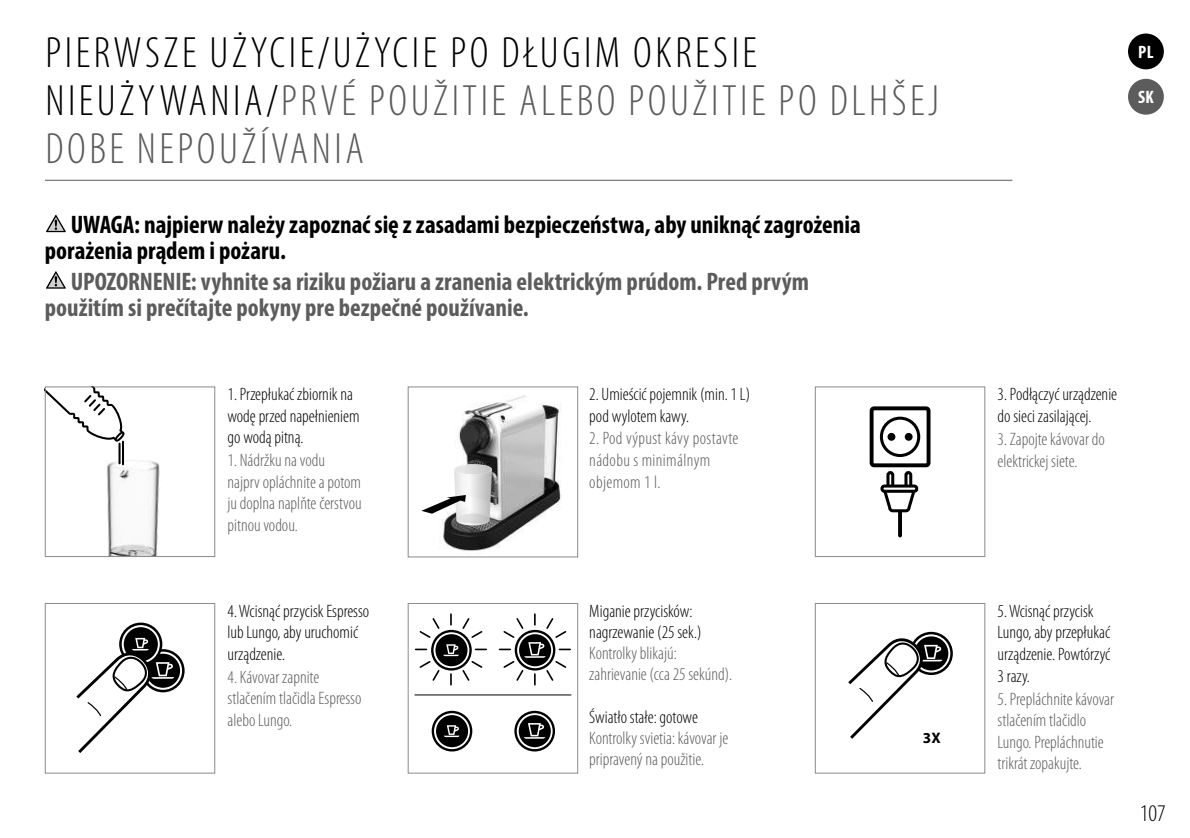
<style>
.page{position:relative;width:1190px;height:838px;background:#fff}
.page>*{position:absolute;margin:0;border:0;box-sizing:border-box;transform-origin:0 0}
.t1{font:300 condensed 44px/48px "Myriad Pro";letter-spacing:.08em;color:#5c5c5c}
.t2{font:700 condensed 25.4px/26px "Myriad Pro";color:#5c5c5c}
.t3{font:700 condensed 25.4px/26px "Myriad Pro";color:#000}
.t4{font:300 condensed 24px "Myriad Pro";color:#000}
.t5{font:300 condensed 18px/21.6px "Myriad Pro";color:#5c5c5c}
.t6{font:300 condensed 18px/21.6px "Myriad Pro";color:#000}
.t7{font:300 condensed 18px/21.6px "Myriad Pro";letter-spacing:.02em;color:#5c5c5c}
.t8{font:700 condensed 18px "Myriad Pro";color:#fff}
.t9{font:700 15.2px "Myriad Pro";color:#000}
.s1{color:#000}
</style>
<div class="page">
<img style="left:106px;top:460px;width:54px;height:94px">
<hr style="left:118px;top:443px;width:3px;height:20px;background:#000">
<hr style="left:122px;top:441px;width:2px;height:23px;background:#000">
<svg style="left:47px;top:388px;width:78px;height:54px"></svg>
<div style="left:45px;top:386px;width:170px;height:170px;border:1px solid #8b8b8b"></div>
<div style="left:45px;top:603px;width:170px;height:170px;background:#fff;border:1px solid #8b8b8b"></div>
<svg style="left:143px;top:650px;width:40px;height:40px"></svg>
<div style="left:141px;top:649px;width:44px;height:43px;border:3px solid #000;border-radius:50%"></div>
<div style="left:146px;top:653px;width:34px;height:34px;background:#000;border-radius:50%"></div>
<svg style="left:120px;top:623px;width:41px;height:41px"></svg>
<div style="left:119px;top:622px;width:43px;height:43px;border:3px solid #000;border-radius:50%"></div>
<div style="left:124px;top:627px;width:34px;height:34px;background:#000;border-radius:50%"></div>
<svg style="left:76px;top:637px;width:98px;height:116px"></svg>
<div style="left:815px;top:386px;width:170px;height:170px;background:#fff;border:1px solid #8b8b8b"></div>
<svg style="left:882px;top:492px;width:35px;height:21px"></svg>
<div style="left:869px;top:406px;width:61px;height:61px;border:4px solid #000;border-radius:2px"></div>
<svg style="left:881px;top:418px;width:38px;height:37px"></svg>
<div style="left:880px;top:416px;width:40px;height:41px;border:3px solid #000;border-radius:50%"></div>
<div style="left:905px;top:433px;width:7px;height:7px;background:#000;border-radius:50%"></div>
<div style="left:887px;top:433px;width:8px;height:7px;background:#000;border-radius:50%"></div>
<div style="left:886px;top:471px;width:8px;height:19px;border:3px solid #000;border-radius:2px"></div>
<div style="left:904px;top:471px;width:8px;height:19px;border:3px solid #000;border-radius:2px"></div>
<div style="left:880px;top:484px;width:38px;height:8px;border:3px solid #000;border-radius:2px"></div>
<svg style="left:898px;top:511px;width:4px;height:24px"></svg>
<div style="left:815px;top:603px;width:170px;height:170px;background:#fff;border:1px solid #8b8b8b"></div>
<svg style="left:911px;top:633px;width:40px;height:40px"></svg>
<div style="left:909px;top:631px;width:44px;height:43px;border:3px solid #000;border-radius:50%"></div>
<div style="left:914px;top:636px;width:34px;height:34px;background:#000;border-radius:50%"></div>
<svg style="left:848px;top:632px;width:94px;height:107px"></svg>
<div style="left:408px;top:603px;width:170px;height:170px;background:#fff;border:1px solid #8b8b8b"></div>
<svg style="left:416px;top:614px;width:70px;height:70px"></svg>
<svg style="left:499px;top:614px;width:71px;height:70px"></svg>
<svg style="left:433px;top:711px;width:38px;height:39px"></svg>
<div style="left:432px;top:710px;width:40px;height:41px;border:2px solid #000;border-radius:50%"></div>
<div style="left:436px;top:714px;width:32px;height:33px;background:#000;border-radius:50%"></div>
<svg style="left:444px;top:725px;width:15px;height:11px"></svg>
<svg style="left:515px;top:711px;width:39px;height:39px"></svg>
<div style="left:514px;top:710px;width:41px;height:41px;border:2px solid #000;border-radius:50%"></div>
<svg style="left:519px;top:714px;width:32px;height:33px"></svg>
<svg style="left:524px;top:722px;width:21px;height:16px"></svg>
<hr style="left:414px;top:694px;width:157px;height:1px;background:#000">
<img style="left:443px;top:395px;width:119px;height:160px">
<svg style="left:421px;top:464px;width:71px;height:61px"></svg>
<div style="left:408px;top:386px;width:170px;height:171px;border:1px solid #8b8b8b"></div>
<div style="left:1128px;top:34px;width:36px;height:35px;background:#000;border-radius:50%"></div>
<div style="left:1128px;top:79px;width:36px;height:36px;background:#5c5c5c;border-radius:50%"></div>
<hr style="left:45px;top:180px;width:967px;height:1px;background:#5c5c5c">
<svg style="left:46px;top:214px;width:20px;height:19px"></svg>
<svg style="left:46px;top:271px;width:20px;height:18px"></svg>
<h1 class="t1" style="left:45px;top:28px;width:895px"><span class="s1">PIERWSZE UŻYCIE/UŻYCIE PO DŁUGIM OKRESIE<br>NIEUŻYWANIA/</span>PRVÉ POUŽITIE ALEBO POUŽITIE PO DLHŠEJ<br>DOBE NEPOUŽÍVANIA</h1>
<h2 class="t3" style="left:45px;top:211px;width:817px;text-indent:26px">UWAGA: najpierw należy zapoznać się z zasadami bezpieczeństwa, aby uniknąć zagrożenia porażenia prądem i pożaru.</h2>
<h2 class="t2" style="left:45px;top:267px;width:765px;text-indent:26px">UPOZORNENIE: vyhnite sa riziku požiaru a zranenia elektrickým prúdom. Pred prvým použitím si prečítajte pokyny pre bezpečné používanie.</h2>
<p class="t8" style="left:1138px;top:41px;width:17px">PL</p>
<p class="t8" style="left:1138px;top:86px;width:17px">SK</p>
<p class="t6" style="left:589px;top:383px;width:162px">2. Umieścić pojemnik (min. 1 L) pod wylotem kawy.</p>
<p class="t6" style="left:227px;top:383px;width:134px">1. Przepłukać zbiornik na wodę przed napełnieniem go wodą pitną.</p>
<p class="t6" style="left:997px;top:383px;width:121px">3. Podłączyć urządzenie do sieci zasilającej.</p>
<p class="t7" style="left:589px;top:427px;width:151px">2. Pod výpust kávy postavte nádobu s minimálnym objemom 1 l.</p>
<p class="t5" style="left:997px;top:428px;width:109px">3. Zapojte kávovar do elektrickej siete.</p>
<p class="t5" style="left:228px;top:449px;width:136px">1. Nádržku na vodu najprv opláchnite a potom ju doplna naplňte čerstvou pitnou vodou.</p>
<p class="t6" style="left:227px;top:599px;width:143px">4. Wcisnąć przycisk Espresso lub Lungo, aby uruchomić urządzenie.</p>
<p class="t5" style="left:228px;top:665px;width:135px">4. Kávovar zapnite stlačením tlačidla Espresso alebo Lungo.</p>
<p class="t6" style="left:589px;top:599px;width:114px">Miganie przycisków: nagrzewanie (25 sek.)</p>
<p class="t5" style="left:589px;top:641px;width:144px">Kontrolky blikajú: zahrievanie (cca 25 sekúnd).</p>
<p class="t6" style="left:589px;top:705px;width:110px">Światło stałe: gotowe</p>
<p class="t5" style="left:589px;top:726px;width:140px">Kontrolky svietia: kávovar je pripravený na použitie.</p>
<p class="t9" style="left:923px;top:727px;width:19px">3X</p>
<p class="t6" style="left:997px;top:599px;width:114px">5. Wcisnąć przycisk<br>Lungo, aby przepłukać urządzenie. Powtórzyć<br>3 razy.</p>
<p class="t5" style="left:997px;top:687px;width:118px">5. Prepláchnite kávovar stlačením tlačidlo<br>Lungo. Prepláchnutie trikrát zopakujte.</p>
<h3 class="t4" style="left:1140px;top:798px;width:27px">107</h3>
</div>
